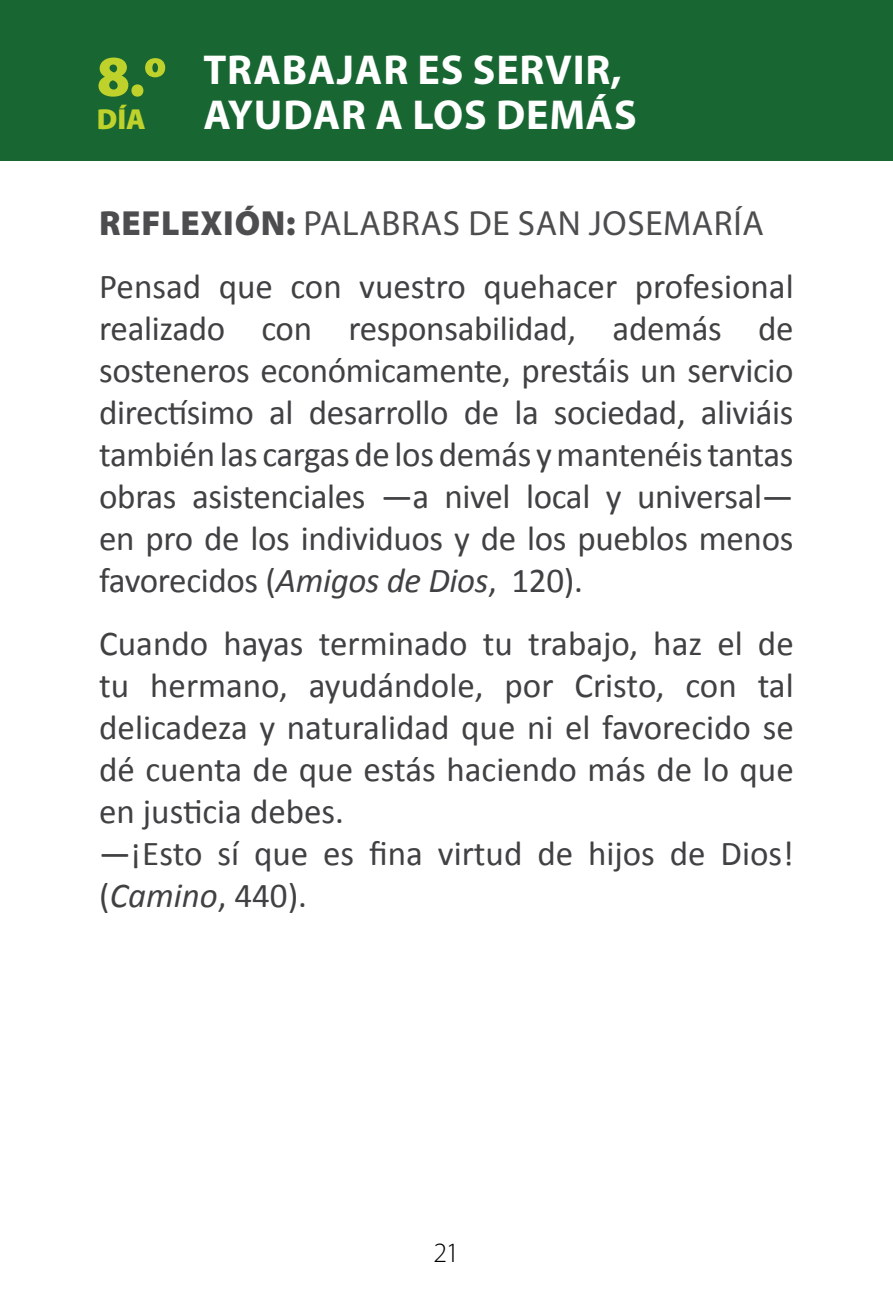
<style>
.page{position:relative;width:893px;height:1290px;background:#fff}
.page>*{position:absolute;margin:0;border:0;box-sizing:border-box;transform-origin:0 0}
.t1{font:900 58.1px "Myriad Pro";color:#bfd22b}
.t2{font:700 42px/45.5px "Myriad Pro";letter-spacing:.02em;color:#fff}
.t3{font:35px/42px "Calibri";color:#414042;text-align:justify}
.t4{font:35px "Myriad Pro";letter-spacing:.02em;color:#4d4d4f}
.t5{font:900 29.05px "Myriad Pro";color:#bfd22b}
.t6{font:300 28px "Myriad Pro";color:#000}
.s1{font-weight:900}
.s2{font-style:italic}
</style>
<div class="page">
<div style="left:0;top:0;width:893px;height:160px;background:#186732"></div>
<h1 class="t1" style="left:97px;top:43px;width:72px">8.º</h1>
<p class="t5" style="left:97px;top:103px;width:51px">DÍA</p>
<p class="t2" style="left:203px;top:45px;width:435px">TRABAJAR ES SERVIR,<br>AYUDAR A LOS DEMÁS</p>
<p class="t4" style="left:99px;top:202px;width:666px"><span class="s1">REFLEXIÓN:</span> PALABRAS DE SAN JOSEMARÍA</p>
<p class="t3" style="left:99px;top:266px;width:696px">Pensad que con vuestro quehacer profesional realizado con responsabilidad, además de sosteneros económicamente, prestáis un servicio directísimo al desarrollo de la sociedad, aliviáis también las cargas de los demás y mantenéis tantas obras asistenciales —a nivel local y universal— en pro de los individuos y de los pueblos menos favorecidos (<span class="s2">Amigos de Dios</span>, 120).</p>
<p class="t3" style="left:99px;top:623px;width:696px;text-align:left">Cuando hayas terminado tu trabajo, haz el de tu hermano, ayudándole, por Cristo, con tal delicadeza y naturalidad que ni el favorecido se dé cuenta de que estás haciendo más de lo que en justicia debes.<br>—¡Esto sí que es fina virtud de hijos de Dios! (<span class="s2">Camino</span>, 440).</p>
<p class="t6" style="left:433px;top:1236px;width:28px">21</p>
</div>
